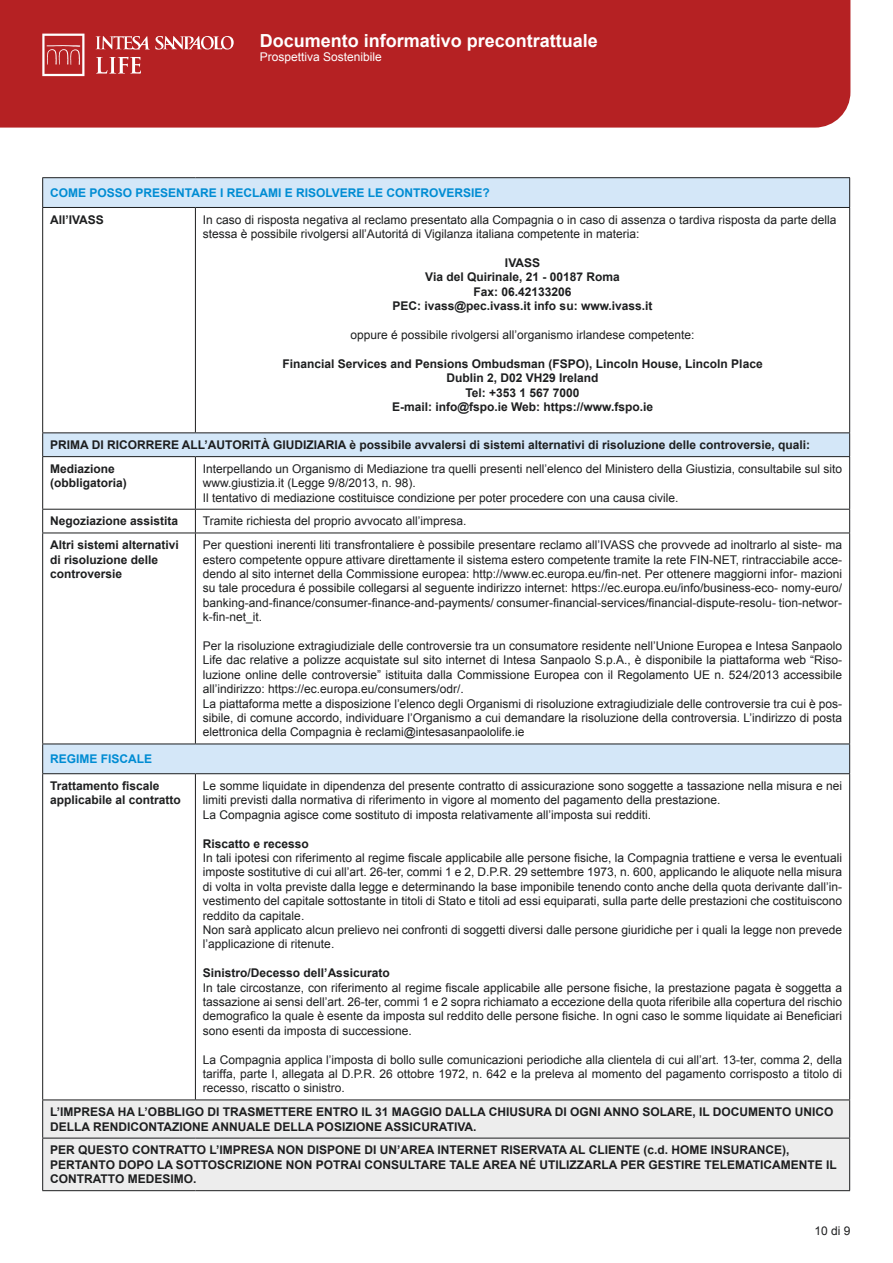
<style>
.page{position:relative;width:893px;height:1263px;background:#fff}
.page>*{position:absolute;margin:0;border:0;box-sizing:border-box;transform-origin:0 0}
.t1{font:18px "Arial Bold MT3";color:#fff}
.t2{font:12px/14.4px "Arial MT2";color:#1d1e1f}
.t3{font:12px/14.4px "Arial";color:#1d1e1f}
.t4{font:700 12px/14.4px "Arial";color:#1d1e1f}
.t5{font:700 12px "Arial";color:#008cd3}
.t6{font:12px "Arial MT3";color:#fff}
.t7{font:12px "Arial Bold MT2";color:#1d1e1f}
</style>
<div class="page">
<div style="left:0;top:0;width:850px;height:128px;background:#b52123"></div>
<svg style="left:42px;top:34px;width:192px;height:42px;background:#c14648"></svg>
<svg style="left:43px;top:178px;width:806px;height:595px"></svg>
<div style="left:43px;top:1100px;width:806px;height:90px;background:#ededed"></div>
<hr style="left:42px;top:177px;width:153px;height:1px;background:#1d1e1f">
<svg style="left:42px;top:178px;width:1px;height:29px"></svg>
<hr style="left:195px;top:177px;width:655px;height:1px;background:#1d1e1f">
<svg style="left:849px;top:178px;width:1px;height:29px"></svg>
<hr style="left:42px;top:207px;width:153px;height:1px;background:#1d1e1f">
<hr style="left:42px;top:208px;width:1px;height:224px;background:#1d1e1f">
<hr style="left:195px;top:207px;width:655px;height:1px;background:#1d1e1f">
<hr style="left:195px;top:208px;width:1px;height:224px;background:#1d1e1f">
<hr style="left:849px;top:208px;width:1px;height:224px;background:#1d1e1f">
<hr style="left:42px;top:432px;width:153px;height:1px;background:#1d1e1f">
<svg style="left:42px;top:433px;width:1px;height:23px"></svg>
<hr style="left:195px;top:432px;width:655px;height:1px;background:#1d1e1f">
<svg style="left:849px;top:433px;width:1px;height:23px"></svg>
<hr style="left:42px;top:456px;width:153px;height:1px;background:#1d1e1f">
<hr style="left:42px;top:457px;width:1px;height:52px;background:#1d1e1f">
<hr style="left:195px;top:456px;width:655px;height:1px;background:#1d1e1f">
<hr style="left:195px;top:457px;width:1px;height:52px;background:#1d1e1f">
<hr style="left:849px;top:457px;width:1px;height:52px;background:#1d1e1f">
<hr style="left:42px;top:509px;width:153px;height:1px;background:#1d1e1f">
<svg style="left:42px;top:510px;width:1px;height:23px"></svg>
<hr style="left:195px;top:509px;width:655px;height:1px;background:#1d1e1f">
<svg style="left:195px;top:510px;width:1px;height:23px"></svg>
<svg style="left:849px;top:510px;width:1px;height:23px"></svg>
<hr style="left:42px;top:533px;width:153px;height:1px;background:#1d1e1f">
<hr style="left:42px;top:533px;width:1px;height:210px;background:#1d1e1f">
<hr style="left:195px;top:533px;width:655px;height:1px;background:#1d1e1f">
<hr style="left:195px;top:533px;width:1px;height:210px;background:#1d1e1f">
<hr style="left:849px;top:533px;width:1px;height:210px;background:#1d1e1f">
<hr style="left:42px;top:743px;width:153px;height:1px;background:#1d1e1f">
<svg style="left:42px;top:744px;width:1px;height:29px"></svg>
<hr style="left:195px;top:743px;width:655px;height:1px;background:#1d1e1f">
<svg style="left:849px;top:744px;width:1px;height:29px"></svg>
<hr style="left:42px;top:773px;width:153px;height:1px;background:#1d1e1f">
<hr style="left:42px;top:774px;width:1px;height:325px;background:#1d1e1f">
<hr style="left:195px;top:773px;width:655px;height:1px;background:#1d1e1f">
<hr style="left:195px;top:774px;width:1px;height:325px;background:#1d1e1f">
<hr style="left:849px;top:774px;width:1px;height:325px;background:#1d1e1f">
<hr style="left:42px;top:1099px;width:153px;height:1px;background:#1d1e1f">
<hr style="left:42px;top:1100px;width:1px;height:38px;background:#1d1e1f">
<hr style="left:195px;top:1099px;width:655px;height:1px;background:#1d1e1f">
<hr style="left:849px;top:1100px;width:1px;height:38px;background:#1d1e1f">
<hr style="left:42px;top:1138px;width:153px;height:1px;background:#1d1e1f">
<hr style="left:42px;top:1138px;width:1px;height:52px;background:#1d1e1f">
<hr style="left:195px;top:1138px;width:655px;height:1px;background:#1d1e1f">
<hr style="left:849px;top:1138px;width:1px;height:52px;background:#1d1e1f">
<hr style="left:42px;top:1190px;width:153px;height:1px;background:#1d1e1f">
<hr style="left:195px;top:1190px;width:655px;height:1px;background:#1d1e1f">
<h1 class="t1" style="left:260px;top:29px;width:340px">Documento informativo precontrattuale</h1>
<p class="t6" style="left:260px;top:49px;width:124px">Prospettiva Sostenibile</p>
<p class="t5" style="left:50px;top:185px;width:441px">COME POSSO PRESENTARE I RECLAMI E RISOLVERE LE CONTROVERSIE?</p>
<p class="t4" style="left:50px;top:213px;width:55px">All’IVASS</p>
<p class="t2" style="left:203px;top:212px;width:635px">In caso di risposta negativa al reclamo presentato alla Compagnia o in caso di assenza o tardiva risposta da parte della stessa è possibile rivolgersi all’Autoritá di Vigilanza italiana competente in materia:</p>
<p class="t4" style="left:393px;top:256px;width:262px;text-align:center">IVASS<br>Via del Quirinale, 21 - 00187 Roma<br>Fax: 06.42133206<br>PEC: ivass@pec.ivass.it info su: www.ivass.it</p>
<p class="t2" style="left:350px;top:328px;width:346px">oppure é possibile rivolgersi all’organismo irlandese competente:</p>
<p class="t4" style="left:282px;top:357px;width:482px;text-align:center">Financial Services and Pensions Ombudsman (FSPO), Lincoln House, Lincoln Place Dublin 2, D02 VH29 Ireland<br>Tel: +353 1 567 7000<br>E-mail: info@fspo.ie Web: https://www.fspo.ie</p>
<p class="t4" style="left:50px;top:433px;width:761px;line-height:23.7px">PRIMA DI RICORRERE ALL’AUTORITÀ GIUDIZIARIA è possibile avvalersi di sistemi alternativi di risoluzione delle controversie, quali:<br>Mediazione</p>
<p class="t4" style="left:50px;top:476px;width:78px">(obbligatoria)</p>
<p class="t2" style="left:203px;top:462px;width:641px">Interpellando un Organismo di Mediazione tra quelli presenti nell’elenco del Ministero della Giustizia, consultabile sul sito www.giustizia.it (Legge 9/8/2013, n. 98).<br>Il tentativo di mediazione costituisce condizione per poter procedere con una causa civile.</p>
<p class="t4" style="left:50px;top:514px;width:130px">Negoziazione assistita</p>
<p class="t2" style="left:203px;top:514px;width:265px">Tramite richiesta del proprio avvocato all’impresa.</p>
<p class="t4" style="left:50px;top:538px;width:130px">Altri sistemi alternativi di risoluzione delle controversie</p>
<p class="t2" style="left:203px;top:538px;width:641px">Per questioni inerenti liti transfrontaliere è possibile presentare reclamo all’IVASS che provvede ad inoltrarlo al siste- ma</p>
<p class="t3" style="left:203px;top:552px;width:641px">estero competente oppure attivare direttamente il sistema estero competente tramite la rete FIN-NET, rintracciabile acce&shy;dendo al sito internet della Commissione europea: http://www.ec.europa.eu/fin-net. Per ottenere maggiorni infor- mazioni</p>
<p class="t2" style="left:203px;top:581px;width:641px">su tale procedura é possibile collegarsi al seguente indirizzo internet: https://ec.europa.eu/info/business-eco- nomy-euro/</p>
<p class="t3" style="left:203px;top:595px;width:641px">banking-and-finance/consumer-finance-and-payments/ consumer-financial-services/financial-dispute-resolu- tion-networ&shy;k-fin-net_it.</p>
<p class="t3" style="left:203px;top:639px;width:641px">Per la risoluzione extragiudiziale delle controversie tra un consumatore residente nell’Unione Europea e Intesa Sanpaolo</p>
<p class="t2" style="left:203px;top:653px;width:641px">Life dac relative a polizze acquistate sul sito internet di Intesa Sanpaolo S.p.A., è disponibile la piattaforma web “Riso-</p>
<p class="t3" style="left:203px;top:667px;width:641px">luzione online delle controversie” istituita dalla Commissione Europea con il Regolamento UE n. 524/2013 accessibile</p>
<p class="t2" style="left:203px;top:682px;width:641px">all’indirizzo: https://ec.europa.eu/consumers/odr/.<br>La piattaforma mette a disposizione l’elenco degli Organismi di risoluzione extragiudiziale delle controversie tra cui è pos&shy;sibile, di comune accordo, individuare l’Organismo a cui demandare la risoluzione della controversia. L’indirizzo di posta</p>
<p class="t3" style="left:203px;top:725px;width:323px">elettronica della Compagnia è reclami@intesasanpaololife.ie</p>
<p class="t5" style="left:50px;top:751px;width:104px">REGIME FISCALE</p>
<p class="t7" style="left:50px;top:778px;width:111px">Trattamento fiscale</p>
<p class="t4" style="left:50px;top:793px;width:132px">applicabile al contratto</p>
<p class="t2" style="left:203px;top:779px;width:641px">Le somme liquidate in dipendenza del presente contratto di assicurazione sono soggette a tassazione nella misura e nei limiti previsti dalla normativa di riferimento in vigore al momento del pagamento della prestazione.<br>La Compagnia agisce come sostituto di imposta relativamente all’imposta sui redditi.</p>
<p class="t4" style="left:203px;top:836px;width:108px">Riscatto e recesso</p>
<p class="t3" style="left:203px;top:851px;width:641px">In tali ipotesi con riferimento al regime fiscale applicabile alle persone fisiche, la Compagnia trattiene e versa le eventuali</p>
<p class="t2" style="left:203px;top:865px;width:641px;text-align:justify">imposte sostitutive di cui all’art. 26-ter, commi 1 e 2, D.P.R. 29 settembre 1973, n. 600, applicando le aliquote nella misura di volta in volta previste dalla legge e determinando la base imponibile tenendo conto anche della quota derivante dall’in&shy;vestimento del capitale sottostante in titoli di Stato e titoli ad essi equiparati, sulla parte delle prestazioni che costituiscono reddito da capitale.</p>
<p class="t3" style="left:203px;top:923px;width:641px">Non sarà applicato alcun prelievo nei confronti di soggetti diversi dalle persone giuridiche per i quali la legge non prevede</p>
<p class="t2" style="left:203px;top:937px;width:133px">l’applicazione di ritenute.</p>
<p class="t4" style="left:203px;top:966px;width:188px">Sinistro/Decesso dell’Assicurato</p>
<p class="t3" style="left:203px;top:980px;width:641px">In tale circostanze, con riferimento al regime fiscale applicabile alle persone fisiche, la prestazione pagata è soggetta a</p>
<p class="t2" style="left:203px;top:995px;width:641px">tassazione ai sensi dell’art. 26-ter, commi 1 e 2 sopra richiamato a eccezione della quota riferibile alla copertura del rischio</p>
<p class="t3" style="left:203px;top:1009px;width:641px">demografico la quale è esente da imposta sul reddito delle persone fisiche. In ogni caso le somme liquidate ai Beneficiari</p>
<p class="t2" style="left:203px;top:1023px;width:210px">sono esenti da imposta di successione.</p>
<p class="t2" style="left:203px;top:1052px;width:641px;text-align:justify">La Compagnia applica l’imposta di bollo sulle comunicazioni periodiche alla clientela di cui all’art. 13-ter, comma 2, della tariffa, parte I, allegata al D.P.R. 26 ottobre 1972, n. 642 e la preleva al momento del pagamento corrisposto a titolo di recesso, riscatto o sinistro.</p>
<p class="t4" style="left:50px;top:1105px;width:785px">L’IMPRESA HA L’OBBLIGO DI TRASMETTERE ENTRO IL 31 MAGGIO DALLA CHIUSURA DI OGNI ANNO SOLARE, IL DOCUMENTO UNICO<br>DELLA RENDICONTAZIONE ANNUALE DELLA POSIZIONE ASSICURATIVA.</p>
<p class="t4" style="left:50px;top:1143px;width:788px">PER QUESTO CONTRATTO L’IMPRESA NON DISPONE DI UN’AREA INTERNET RISERVATA AL CLIENTE (c.d. HOME INSURANCE),<br>PERTANTO DOPO LA SOTTOSCRIZIONE NON POTRAI CONSULTARE TALE AREA NÉ UTILIZZARLA PER GESTIRE TELEMATICAMENTE IL<br>CONTRATTO MEDESIMO.</p>
<p class="t2" style="left:814px;top:1224px;width:38px">10 di 9</p>
</div>
